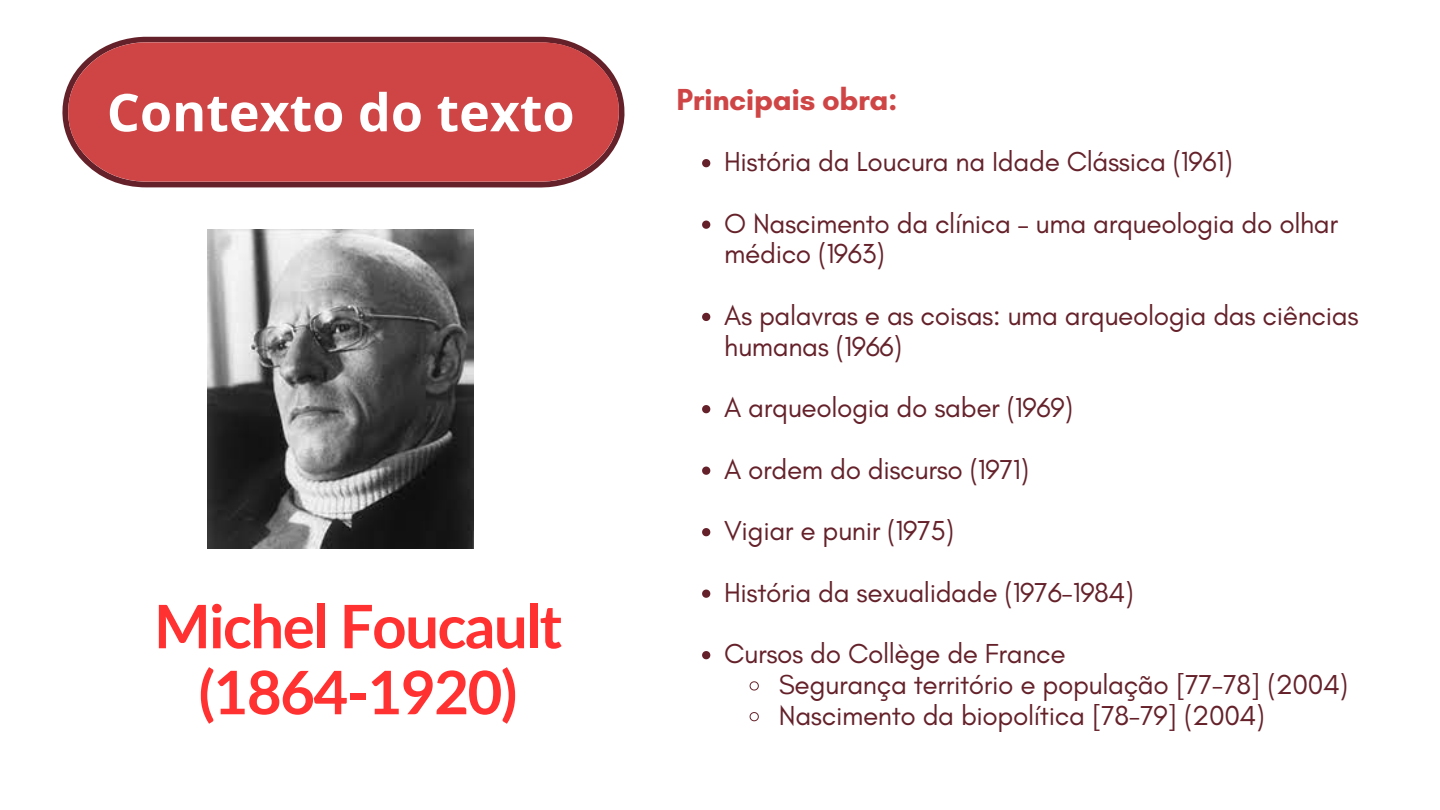
<style>
.page{position:relative;width:1440px;height:810px;background:#fff}
.page>*{position:absolute;margin:0;border:0;box-sizing:border-box;transform-origin:0 0}
.t1{font:700 60px/66px "Lato";letter-spacing:-.025em;color:#ff3131;text-align:center}
.t2{font:700 52px "Open Sans";color:#fff}
.t3{font:700 31px "Glacial Indifference";letter-spacing:-.015em;color:#cf4545}
.t4{font:28px/61.5px "Glacial Indifference";letter-spacing:-.015em;color:#65212a}
</style>
<div class="page">
<svg style="left:62px;top:37px;width:563px;height:151px;fill:#65212a"></svg>
<svg style="left:67px;top:42px;width:554px;height:140px;background:#ce4c4c"></svg>
<img style="left:208px;top:229px;width:266px;height:320px">
<svg style="left:702px;top:159px;width:8px;height:8px"></svg>
<svg style="left:702px;top:221px;width:8px;height:8px"></svg>
<svg style="left:702px;top:313px;width:8px;height:8px"></svg>
<svg style="left:702px;top:405px;width:8px;height:8px"></svg>
<svg style="left:702px;top:467px;width:8px;height:8px"></svg>
<svg style="left:702px;top:528px;width:8px;height:8px"></svg>
<svg style="left:702px;top:590px;width:8px;height:8px"></svg>
<svg style="left:702px;top:651px;width:8px;height:8px"></svg>
<svg style="left:749px;top:681px;width:10px;height:10px"></svg>
<svg style="left:749px;top:712px;width:10px;height:10px"></svg>
<h2 class="t2" style="left:107px;top:76px;width:469px">Contexto do texto</h2>
<h1 class="t1" style="left:154px;top:592px;width:409px">Michel Foucault (1864-1920)</h1>
<p class="t3" style="left:677px;top:80px;width:223px">Principais obra:</p>
<p class="t4" style="left:724px;top:131px;width:616px">História da Loucura na Idade Clássica (1961)<br>O Nascimento da clínica – uma arqueologia do olhar</p>
<p class="t4" style="left:724px;top:223px;width:636px">médico (1963)<br>As palavras e as coisas: uma arqueologia das ciências</p>
<p class="t4" style="left:724px;top:315px;width:411px">humanas (1966)<br>A arqueologia do saber (1969)<br>A ordem do discurso (1971)<br>Vigiar e punir (1975)<br>História da sexualidade (1976-1984)<br>Cursos do Collège de France</p>
<p class="t4" style="left:779px;top:669px;width:571px;line-height:30.8px">Segurança território e população [77-78] (2004)<br>Nascimento da biopolítica [78-79] (2004)</p>
</div>
